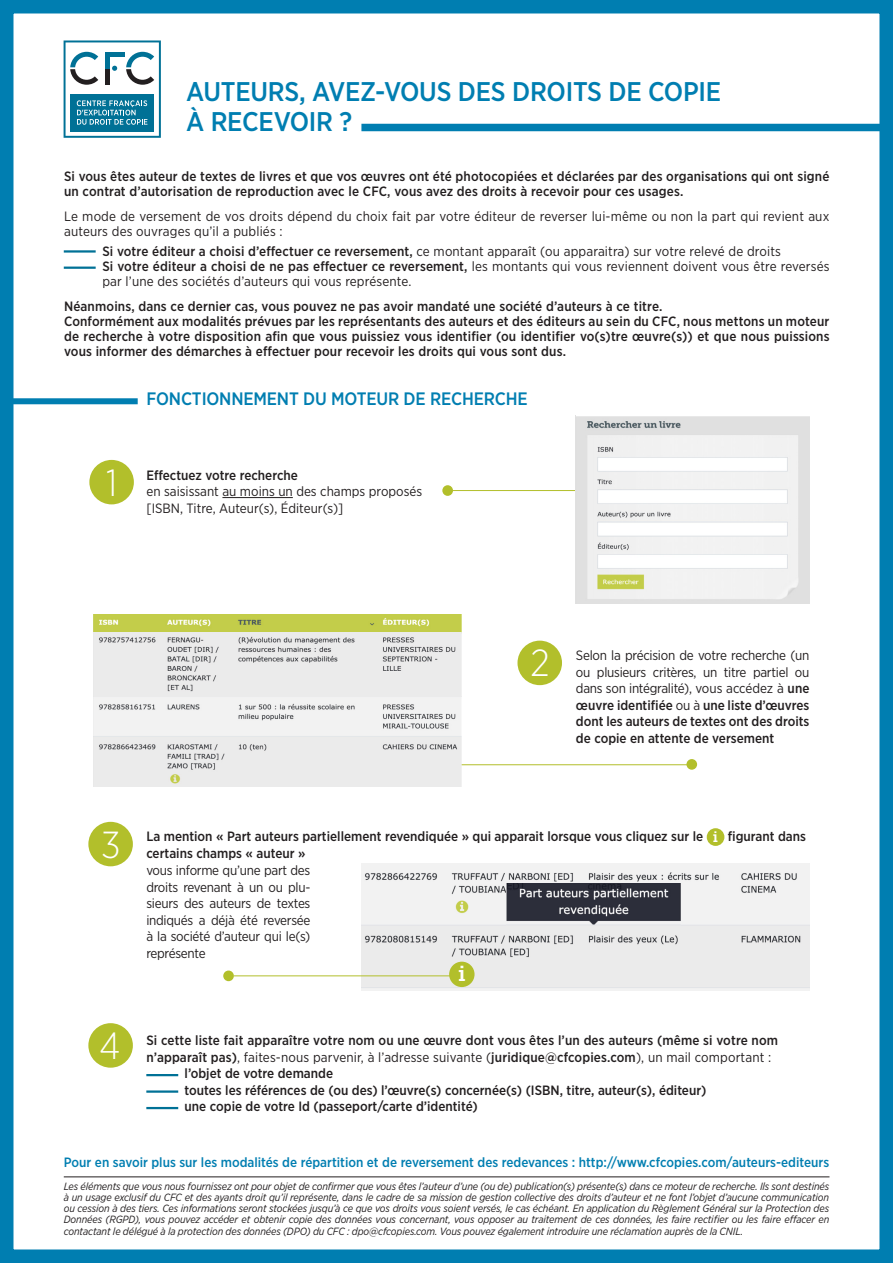
<style>
.page{position:relative;width:893px;height:1263px;background:#fff}
.page>*{position:absolute;margin:0;border:0;box-sizing:border-box;transform-origin:0 0}
.t1{font:300 37.65px "Gotham Narrow";color:#fff}
.t2{font:500 27px/30px "Gotham Narrow";letter-spacing:-.01em;color:#007eb1}
.t3{font:21.45px "Museo Slab 700";color:#fff}
.t4{font:500 18px "Gotham Narrow";letter-spacing:-.01em;color:#007eb1}
.t5{font:15px "Museo Slab 700";color:#fff}
.t6{font:500 13.5px/15px "Gotham Narrow";color:#231f20}
.t7{font:13.5px/16.5px "Gotham Narrow";color:#231f20}
.t8{font:500 13.5px "Gotham Narrow";color:#007eb1}
.t9{font:italic 10.5px/11.2px "Gotham Narrow";letter-spacing:-.01em;color:#231f20;text-align:justify}
.s1{font-weight:500}
.s2{font-weight:400}
</style>
<div class="page">
<div style="left:0;top:0;width:893px;height:1263px;border:14px solid #007eb1"></div>
<svg style="left:64px;top:40px;width:97px;height:98px"></svg>
<div style="left:361px;top:124px;width:526px;height:7px;background:#007eb1"></div>
<hr style="left:64px;top:250px;width:32px;height:3px;background:#007196">
<hr style="left:64px;top:267px;width:32px;height:2px;background:#007196">
<div style="left:707px;top:828px;width:17px;height:18px;background:#b2bf2b;border-radius:50%"></div>
<img style="left:361px;top:863px;width:373px;height:128px">
<img style="left:734px;top:863px;width:75px;height:128px">
<img style="left:507px;top:884px;width:173px;height:42px">
<div style="left:449px;top:962px;width:26px;height:25px;background:#b2bf2b;border-radius:50%"></div>
<hr style="left:445px;top:490px;width:158px;height:1px;background:#b2bf2b">
<hr style="left:446px;top:764px;width:243px;height:1px;background:#b2bf2b">
<hr style="left:234px;top:975px;width:226px;height:1px;background:#b2bf2b">
<div style="left:442px;top:485px;width:11px;height:11px;background:#b2bf2b;border-radius:50%"></div>
<div style="left:686px;top:759px;width:11px;height:11px;background:#b2bf2b;border-radius:50%"></div>
<div style="left:223px;top:970px;width:11px;height:11px;background:#b2bf2b;border-radius:50%"></div>
<hr style="left:222px;top:497px;width:71px;height:1px;background:#231f20">
<img style="left:576px;top:433px;width:233px;height:171px">
<img style="left:576px;top:416px;width:233px;height:17px">
<div style="left:89px;top:460px;width:45px;height:44px;background:#b2bf2b;border-radius:50%"></div>
<div style="left:517px;top:641px;width:45px;height:44px;background:#b2bf2b;border-radius:50%"></div>
<div style="left:88px;top:822px;width:45px;height:44px;background:#b2bf2b;border-radius:50%"></div>
<div style="left:88px;top:1023px;width:45px;height:45px;background:#b2bf2b;border-radius:50%"></div>
<img style="left:94px;top:614px;width:368px;height:173px">
<hr style="left:146px;top:1074px;width:32px;height:2px;background:#007196">
<hr style="left:146px;top:1090px;width:32px;height:3px;background:#007196">
<hr style="left:146px;top:1107px;width:32px;height:2px;background:#007196">
<div style="left:6px;top:398px;width:132px;height:6px;background:#007eb1"></div>
<hr style="left:64px;top:1176px;width:765px;height:1px;background:#231f20">
<p class="t2" style="left:186px;top:76px;width:537px">AUTEURS, AVEZ-VOUS DES DROITS DE COPIE<br>À RECEVOIR ?</p>
<p class="t6" style="left:64px;top:168px;width:767px">Si vous êtes auteur de textes de livres et que vos œuvres ont été photocopiées et déclarées par des organisations qui ont signé un contrat d’autorisation de reproduction avec le CFC, vous avez des droits à recevoir pour ces usages.</p>
<p class="t7" style="left:64px;top:209px;width:767px;line-height:15px">Le mode de versement de vos droits dépend du choix fait par votre éditeur de reverser lui-même ou non la part qui revient aux auteurs des ouvrages qu’il a publiés :</p>
<p class="t7" style="left:102px;top:242px;width:680px"><span class="s1">Si votre éditeur a choisi d’effectuer ce reversement,</span> ce montant apparaît (ou apparaitra) sur votre relevé de droits</p>
<p class="t7" style="left:102px;top:258px;width:729px;line-height:15px"><span class="s1">Si votre éditeur a choisi de ne pas effectuer ce reversement,</span> les montants qui vous reviennent doivent vous être reversés par l’une des sociétés d’auteurs qui vous représente.</p>
<p class="t6" style="left:64px;top:299px;width:600px">Néanmoins, dans ce dernier cas, vous pouvez ne pas avoir mandaté une société d’auteurs à ce titre.</p>
<p class="t6" style="left:64px;top:314px;width:767px;text-align:justify">Conformément aux modalités prévues par les représentants des auteurs et des éditeurs au sein du CFC, nous mettons un moteur de recherche à votre disposition afin que vous puissiez vous identifier (ou identifier vo(s)tre œuvre(s)) et que nous puissions vous informer des démarches à effectuer pour recevoir les droits qui vous sont dus.</p>
<p class="t1" style="left:106px;top:459px;width:13px">1</p>
<p class="t4" style="left:147px;top:387px;width:383px">FONCTIONNEMENT DU MOTEUR DE RECHERCHE</p>
<p class="t6" style="left:147px;top:467px;width:153px">Effectuez votre recherche</p>
<p class="t7" style="left:147px;top:483px;width:277px">en saisissant au moins un des champs proposés</p>
<p class="t7" style="left:147px;top:499px;width:198px">[ISBN, Titre, Auteur(s), Éditeur(s)]</p>
<p class="t1" style="left:530px;top:640px;width:21px">2</p>
<p class="t7" style="left:576px;top:647px;width:235px;text-align:justify">Selon la précision de votre recherche (un ou plusieurs critères, un titre partiel ou dans son intégralité), vous accédez à <span class="s1">une œuvre identifiée</span> ou à <span class="s1">une liste d’œuvres dont les auteurs de textes ont des droits de copie en attente de versement</span></p>
<p class="t1" style="left:101px;top:821px;width:21px">3</p>
<p class="t1" style="left:99px;top:1022px;width:23px">4</p>
<p class="t6" style="left:146px;top:829px;width:558px">La mention « Part auteurs partiellement revendiquée » qui apparait lorsque vous cliquez sur le</p>
<p class="t5" style="left:713px;top:828px;width:7px">i</p>
<p class="t6" style="left:728px;top:829px;width:80px">figurant dans</p>
<p class="t6" style="left:146px;top:845px;width:161px">certains champs « auteur »</p>
<p class="t7" style="left:146px;top:862px;width:166px;text-align:justify">vous informe qu’une part des droits revenant à un ou plu&shy;sieurs des auteurs de textes indiqués a déjà été reversée à la société d’auteur qui le(s) représente</p>
<p class="t3" style="left:458px;top:961px;width:9px">i</p>
<p class="t6" style="left:146px;top:1032px;width:633px;line-height:16.5px">Si cette liste fait apparaître votre nom ou une œuvre dont vous êtes l’un des auteurs (même si votre nom n’apparaît pas)<span class="s2">, faites-nous parvenir, à l’adresse suivante (</span>juridique@cfcopies.com<span class="s2">), un mail comportant :</span></p>
<p class="t6" style="left:185px;top:1066px;width:150px">l’objet de votre demande</p>
<p class="t6" style="left:185px;top:1082px;width:523px">toutes les références de (ou des) l’œuvre(s) concernée(s) (ISBN, titre, auteur(s), éditeur)</p>
<p class="t6" style="left:185px;top:1099px;width:295px">une copie de votre Id (passeport/carte d’identité)</p>
<p class="t8" style="left:64px;top:1154px;width:767px">Pour en savoir plus sur les modalités de répartition et de reversement des redevances : http://www.cfcopies.com/auteurs-editeurs</p>
<p class="t9" style="left:64px;top:1180px;width:767px">Les éléments que vous nous fournissez ont pour objet de confirmer que vous êtes l’auteur d’une (ou de) publication(s) présente(s) dans ce moteur de recherche. Ils sont destinés à un usage exclusif du CFC et des ayants droit qu’il représente, dans le cadre de sa mission de gestion collective des droits d’auteur et ne font l’objet d’aucune communication ou cession à des tiers. Ces informations seront stockées jusqu’à ce que vos droits vous soient versés, le cas échéant. En application du Règlement Général sur la Protection des Données (RGPD), vous pouvez accéder et obtenir copie des données vous concernant, vous opposer au traitement de ces données, les faire rectifier ou les faire effacer en contactant le délégué à la protection des données (DPO) du CFC : dpo@cfcopies.com. Vous pouvez également introduire une réclamation auprès de la CNIL.</p>
</div>
